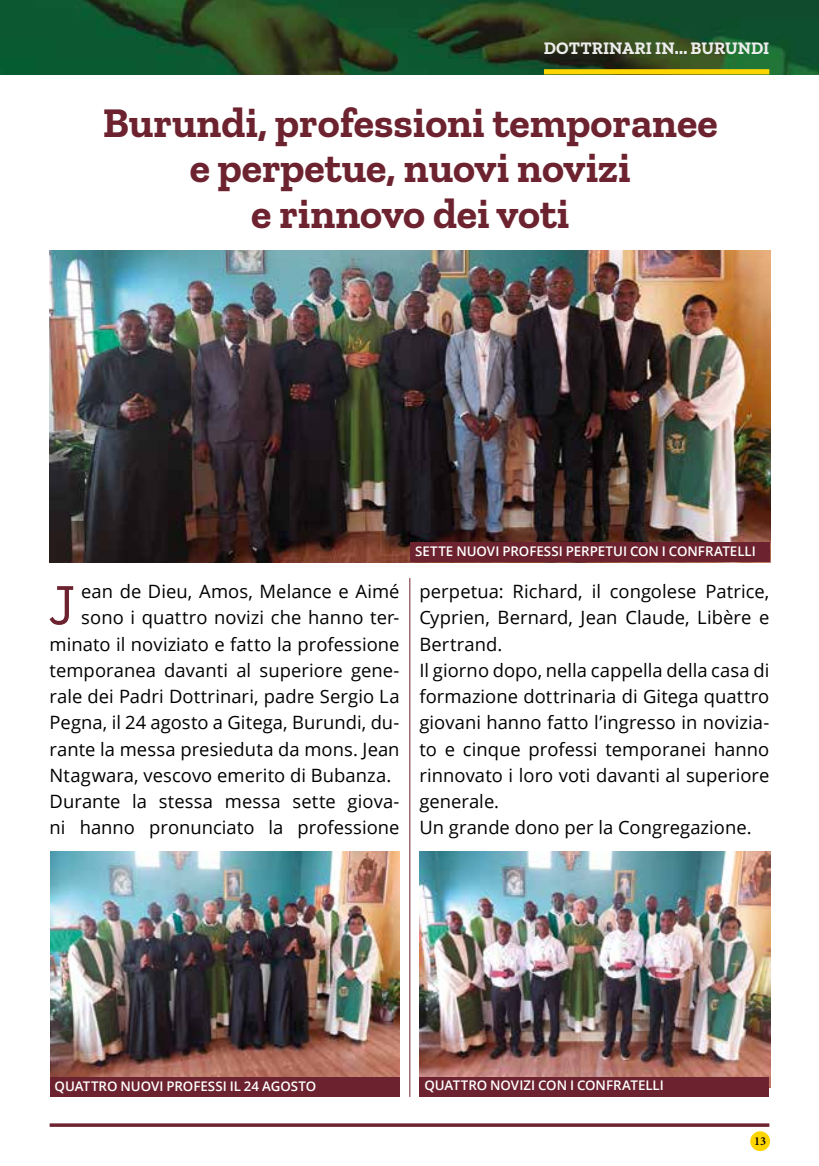
<style>
.page{position:relative;width:819px;height:1166px;background:#fff}
.page>*{position:absolute;margin:0;border:0;box-sizing:border-box;transform-origin:0 0}
.t1{font:58.8px "Zilla Slab";color:#6d232f}
.t2{font:700 42px/45.5px "Zilla Slab";color:#6d232f;text-align:center}
.t3{font:18.38px/26.2px "Open Sans";letter-spacing:.005em;color:#000}
.t4{font:700 17.5px "Zilla Slab";letter-spacing:.005em;color:#ededed}
.t5{font:600 13.3px "Open Sans";color:#fff}
.t6{font:600 12.25px "Minion Pro";color:#000}
</style>
<div class="page">
<div style="left:750px;top:1131px;width:20px;height:20px;background:#ffd500;border-radius:50%"></div>
<hr style="left:409px;top:578px;width:1px;height:519px;background:#6d232f">
<svg style="left:50px;top:1123px;width:719px;height:4px;background:#7e3e48"></svg>
<img style="left:50px;top:250px;width:720px;height:312px">
<img style="left:0;top:0;width:819px;height:74px">
<div style="left:544px;top:69px;width:225px;height:5px;background:#ffd500"></div>
<img style="left:419px;top:852px;width:351px;height:236px">
<img style="left:50px;top:852px;width:349px;height:225px">
<div style="left:410px;top:542px;width:360px;height:20px;background:#6d232f"></div>
<div style="left:50px;top:1077px;width:349px;height:20px;background:#6d232f"></div>
<div style="left:419px;top:1076px;width:350px;height:20px;background:#6d232f"></div>
<p class="t4" style="left:544px;top:38px;width:227px">DOTTRINARI IN... BURUNDI</p>
<h2 class="t2" style="left:103px;top:100px;width:616px">Burundi, professioni temporanee e perpetue, nuovi novizi<br>e rinnovo dei voti</h2>
<h1 class="t1" style="left:49px;top:572px;width:28px">J</h1>
<p class="t3" style="left:81px;top:578px;width:320px">ean de Dieu, Amos, Melance e Aimé</p>
<p class="t3" style="left:81px;top:604px;width:320px">sono i quattro novizi che hanno ter-</p>
<p class="t3" style="left:50px;top:630px;width:351px">minato il noviziato e fatto la professione</p>
<p class="t3" style="left:50px;top:656px;width:351px">temporanea davanti al superiore gene-</p>
<p class="t3" style="left:50px;top:683px;width:351px">rale dei Padri Dottrinari, padre Sergio La</p>
<p class="t3" style="left:50px;top:709px;width:351px">Pegna, il 24 agosto a Gitega, Burundi, du-</p>
<p class="t3" style="left:50px;top:735px;width:351px">rante la messa presieduta da mons. Jean</p>
<p class="t3" style="left:50px;top:762px;width:343px">Ntagwara, vescovo emerito di Bubanza.</p>
<p class="t3" style="left:50px;top:788px;width:351px">Durante la stessa messa sette giova-</p>
<p class="t3" style="left:50px;top:814px;width:351px">ni hanno pronunciato la professione</p>
<p class="t5" style="left:415px;top:542px;width:342px">SETTE NUOVI PROFESSI PERPETUI CON I CONFRATELLI</p>
<p class="t3" style="left:419px;top:578px;width:351px">perpetua: Richard, il congolese Patrice, Cyprien, Bernard, Jean Claude, Libère e Bertrand.<br>Il giorno dopo, nella cappella della casa di formazione dottrinaria di Gitega quattro giovani hanno fatto l’ingresso in novizia&shy;to e cinque professi temporanei hanno rinnovato i loro voti davanti al superiore generale.<br>Un grande dono per la Congregazione.</p>
<p class="t5" style="left:55px;top:1077px;width:263px">QUATTRO NUOVI PROFESSI IL 24 AGOSTO</p>
<p class="t5" style="left:424px;top:1076px;width:241px">QUATTRO NOVIZI CON I CONFRATELLI</p>
<p class="t6" style="left:754px;top:1133px;width:14px">13</p>
</div>
